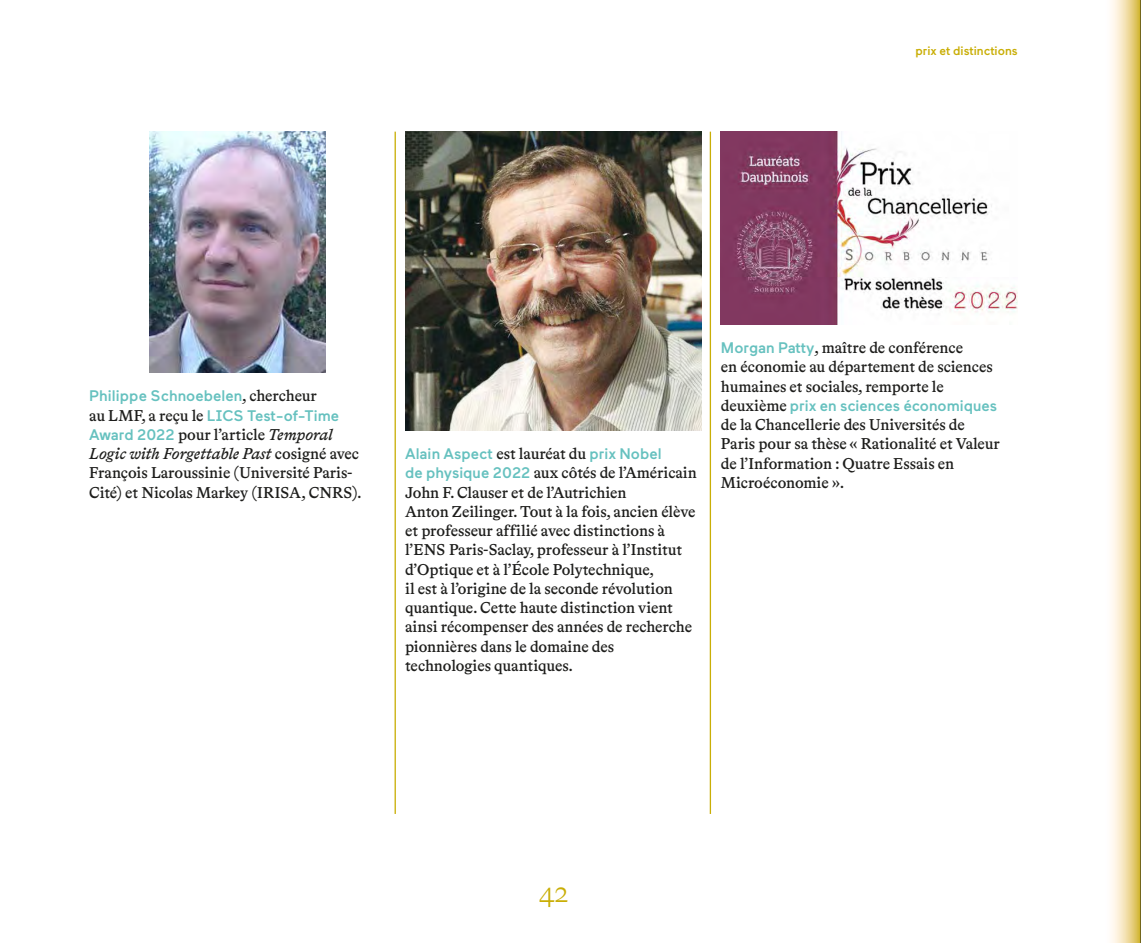
<style>
.page{position:relative;width:1141px;height:943px;background:#fff}
.page>*{position:absolute;margin:0;border:0;box-sizing:border-box;transform-origin:0 0}
.t1{font:300 28px "Bradford LL";color:#c9ae06}
.t2{font:500 15.75px/19.2px "Bradford LL";color:#1d1d1b}
.t3{font:500 15.4px/19.2px "Maax Ens C";color:#66c1bf}
.t4{font:500 12.25px "Maax Ens C";color:#c9ae06}
.s1{font-family:"Bradford LL";font-size:15.75px;color:#1d1d1b}
.s2{font-family:"Maax Ens C";font-size:15.4px;color:#66c1bf}
.s3{font-style:italic}
</style>
<div class="page">
<svg style="left:1111px;top:0;width:29px;height:943px;background:#efdda6"></svg>
<img style="left:149px;top:132px;width:176px;height:240px">
<img style="left:405px;top:132px;width:296px;height:298px">
<img style="left:721px;top:132px;width:296px;height:192px">
<hr style="left:395px;top:132px;width:1px;height:682px;background:#c9ae06">
<hr style="left:710px;top:132px;width:1px;height:682px;background:#c9ae06">
<hr style="left:1140px;top:0;width:1px;height:943px;background:#1d1d1b">
<p class="t4" style="left:915px;top:44px;width:104px">prix et distinctions</p>
<p class="t3" style="left:89px;top:386px;width:252px">Philippe Schnoebelen<span class="s1">, chercheur<br>au LMF, a reçu le</span> LICS Test-of-Time</p>
<p class="t2" style="left:89px;top:424px;width:274px"><span class="s2">Award 2022</span> pour l’article <span class="s3">Temporal Logic with Forgettable Past</span> cosigné avec François Laroussinie (Université Paris-Cité) et Nicolas Markey (IRISA, CNRS).</p>
<p class="t3" style="left:405px;top:444px;width:258px">Alain Aspect <span class="s1">est lauréat du</span> prix Nobel</p>
<p class="t2" style="left:405px;top:462px;width:293px"><span class="s2">de physique 2022</span> aux côtés de l’Américain John F. Clauser et de l’Autrichien<br>Anton Zeilinger. Tout à la fois, ancien élève et professeur affilié avec distinctions à l’ENS Paris-Saclay, professeur à l’Institut d’Optique et à l’École Polytechnique,<br>il est à l’origine de la seconde révolution quantique. Cette haute distinction vient ainsi récompenser des années de recherche pionnières dans le domaine des technologies quantiques.</p>
<p class="t2" style="left:721px;top:337px;width:273px"><span class="s2">Morgan Patty</span>, maître de conférence<br>en économie au département de sciences humaines et sociales, remporte le</p>
<p class="t3" style="left:721px;top:396px;width:278px"><span class="s1">deuxième</span> prix en sciences économiques</p>
<p class="t2" style="left:721px;top:414px;width:280px">de la Chancellerie des Universités de Paris pour sa thèse « Rationalité et Valeur de l’Information : Quatre Essais en Microéconomie ».</p>
<h1 class="t1" style="left:538px;top:874px;width:31px">42</h1>
</div>
